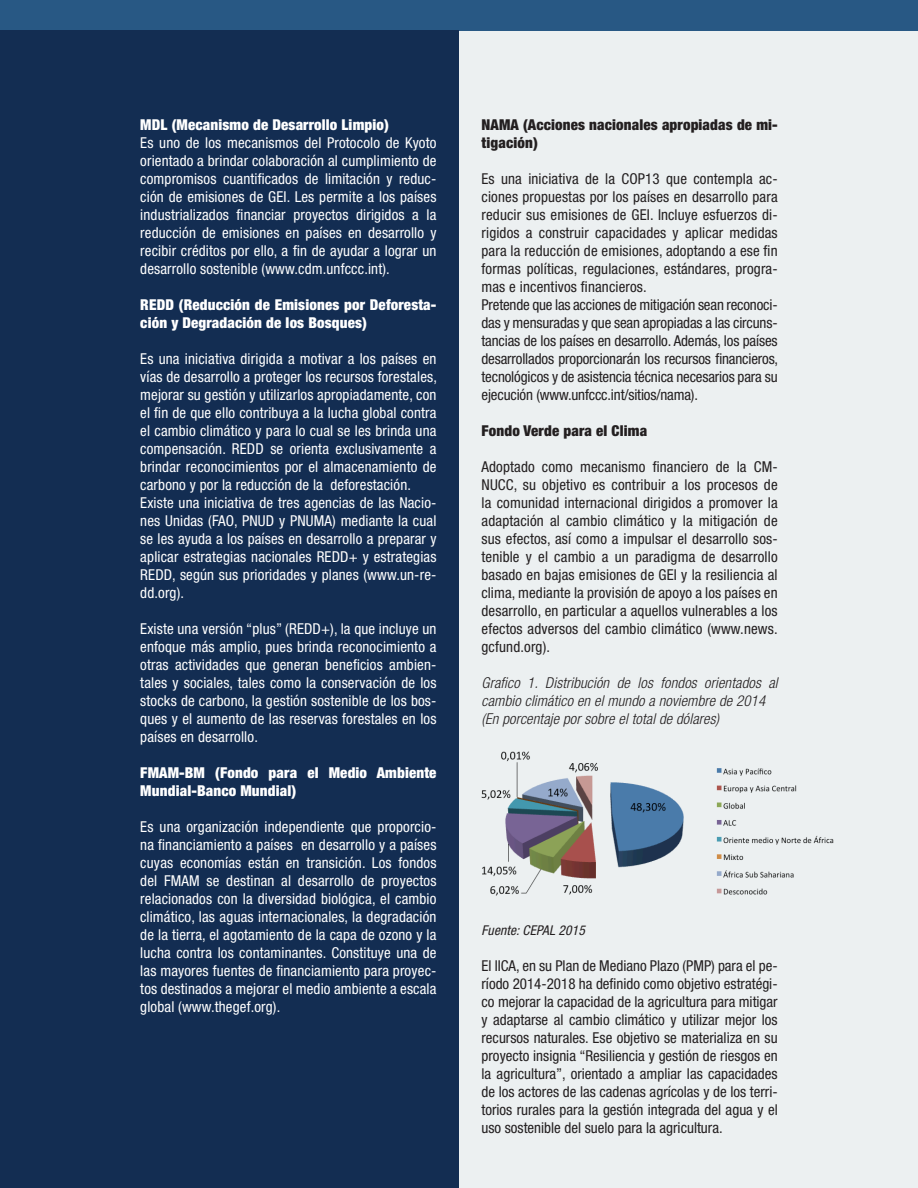
<style>
.page{position:relative;width:918px;height:1188px;background:#ecf0f1}
.page>*{position:absolute;margin:0;border:0;box-sizing:border-box;transform-origin:0 0}
.t1{font:condensed 15px/18px "Helvetica Neue";letter-spacing:.01em;color:#fff;text-align:justify}
.t2{font:condensed 15px/18px "Helvetica Neue";letter-spacing:.01em;color:#231f20;text-align:justify}
.t3{font:900 condensed 15px/18px "Helvetica Neue";letter-spacing:.01em;color:#fff}
.t4{font:italic 300 condensed 15px/18px "Helvetica Neue";letter-spacing:.01em;color:#231f20}
.t5{font:900 condensed 15px/18px "Helvetica Neue";letter-spacing:.01em;color:#231f20}
.t6{font:italic condensed 13.5px "Helvetica Neue";letter-spacing:.01em;color:#231f20}
</style>
<div class="page">
<div style="left:0;top:0;width:918px;height:30px;background:#285884"></div>
<div style="left:0;top:30px;width:459px;height:1158px;background:#132d52"></div>
<img style="left:482px;top:751px;width:352px;height:145px">
<p class="t3" style="left:140px;top:116px;width:250px">MDL (Mecanismo de Desarrollo Limpio)</p>
<p class="t1" style="left:140px;top:134px;width:298px">Es uno de los mecanismos del Protocolo de Kyoto orientado a brindar colaboración al cumplimiento de compromisos cuantificados de limitación y reduc&shy;ción de emisiones de GEI. Les permite a los países industrializados financiar proyectos dirigidos a la reducción de emisiones en países en desarrollo y recibir créditos por ello, a fin de ayudar a lograr un desarrollo sostenible (www.cdm.unfccc.int).</p>
<p class="t3" style="left:140px;top:296px;width:298px">REDD (Reducción de Emisiones por Deforesta&shy;ción y Degradación de los Bosques)</p>
<p class="t1" style="left:140px;top:350px;width:298px">Es una iniciativa dirigida a motivar a los países en vías de desarrollo a proteger los recursos forestales, mejorar su gestión y utilizarlos apropiadamente, con el fin de que ello contribuya a la lucha global contra el cambio climático y para lo cual se les brinda una compensación. REDD se orienta exclusivamente a brindar reconocimientos por el almacenamiento de carbono y por la reducción de la deforestación.</p>
<p class="t1" style="left:140px;top:494px;width:298px">Existe una iniciativa de tres agencias de las Nacio&shy;nes Unidas (FAO, PNUD y PNUMA) mediante la cual se les ayuda a los países en desarrollo a preparar y aplicar estrategias nacionales REDD+ y estrategias REDD, según sus prioridades y planes (www.un-re&shy;dd.org).</p>
<p class="t1" style="left:140px;top:620px;width:298px">Existe una versión “plus” (REDD+), la que incluye un enfoque más amplio, pues brinda reconocimiento a otras actividades que generan beneficios ambien&shy;tales y sociales, tales como la conservación de los stocks de carbono, la gestión sostenible de los bos&shy;ques y el aumento de las reservas forestales en los países en desarrollo.</p>
<p class="t3" style="left:140px;top:764px;width:298px">FMAM-BM (Fondo para el Medio Ambiente<br>Mundial-Banco Mundial)</p>
<p class="t1" style="left:140px;top:818px;width:298px">Es una organización independiente que proporcio&shy;na financiamiento a países en desarrollo y a países cuyas economías están en transición. Los fondos del FMAM se destinan al desarrollo de proyectos relacionados con la diversidad biológica, el cambio climático, las aguas internacionales, la degradación de la tierra, el agotamiento de la capa de ozono y la lucha contra los contaminantes. Constituye una de las mayores fuentes de financiamiento para proyec&shy;tos destinados a mejorar el medio ambiente a escala global (www.thegef.org).</p>
<p class="t5" style="left:482px;top:116px;width:298px">NAMA (Acciones nacionales apropiadas de mi&shy;tigación)</p>
<p class="t2" style="left:482px;top:170px;width:298px">Es una iniciativa de la COP13 que contempla ac&shy;ciones propuestas por los países en desarrollo para reducir sus emisiones de GEI. Incluye esfuerzos di&shy;rigidos a construir capacidades y aplicar medidas para la reducción de emisiones, adoptando a ese fin formas políticas, regulaciones, estándares, progra&shy;mas e incentivos financieros.</p>
<p class="t2" style="left:482px;top:296px;width:298px">Pretende que las acciones de mitigación sean reconoci&shy;das y mensuradas y que sean apropiadas a las circuns&shy;tancias de los países en desarrollo. Además, los países desarrollados proporcionarán los recursos financieros, tecnológicos y de asistencia técnica necesarios para su ejecución (www.unfccc.int/sitios/nama).</p>
<p class="t5" style="left:482px;top:422px;width:167px">Fondo Verde para el Clima</p>
<p class="t2" style="left:482px;top:458px;width:298px">Adoptado como mecanismo financiero de la CM-NUCC, su objetivo es contribuir a los procesos de la comunidad internacional dirigidos a promover la adaptación al cambio climático y la mitigación de sus efectos, así como a impulsar el desarrollo sos&shy;tenible y el cambio a un paradigma de desarrollo basado en bajas emisiones de GEI y la resiliencia al clima, mediante la provisión de apoyo a los países en desarrollo, en particular a aquellos vulnerables a los efectos adversos del cambio climático (www.news. gcfund.org).</p>
<p class="t4" style="left:482px;top:674px;width:298px">Grafico 1. Distribución de los fondos orientados al cambio climático en el mundo a noviembre de 2014</p>
<p class="t4" style="left:482px;top:710px;width:239px">(En porcentaje por sobre el total de dólares)</p>
<p class="t6" style="left:482px;top:922px;width:105px">Fuente: CEPAL 2015</p>
<p class="t2" style="left:482px;top:957px;width:298px">El IICA, en su Plan de Mediano Plazo (PMP) para el pe&shy;ríodo 2014-2018 ha definido como objetivo estratégi&shy;co mejorar la capacidad de la agricultura para mitigar y adaptarse al cambio climático y utilizar mejor los recursos naturales. Ese objetivo se materializa en su proyecto insignia “Resiliencia y gestión de riesgos en la agricultura”, orientado a ampliar las capacidades de los actores de las cadenas agrícolas y de los terri&shy;torios rurales para la gestión integrada del agua y el uso sostenible del suelo para la agricultura.</p>
</div>
